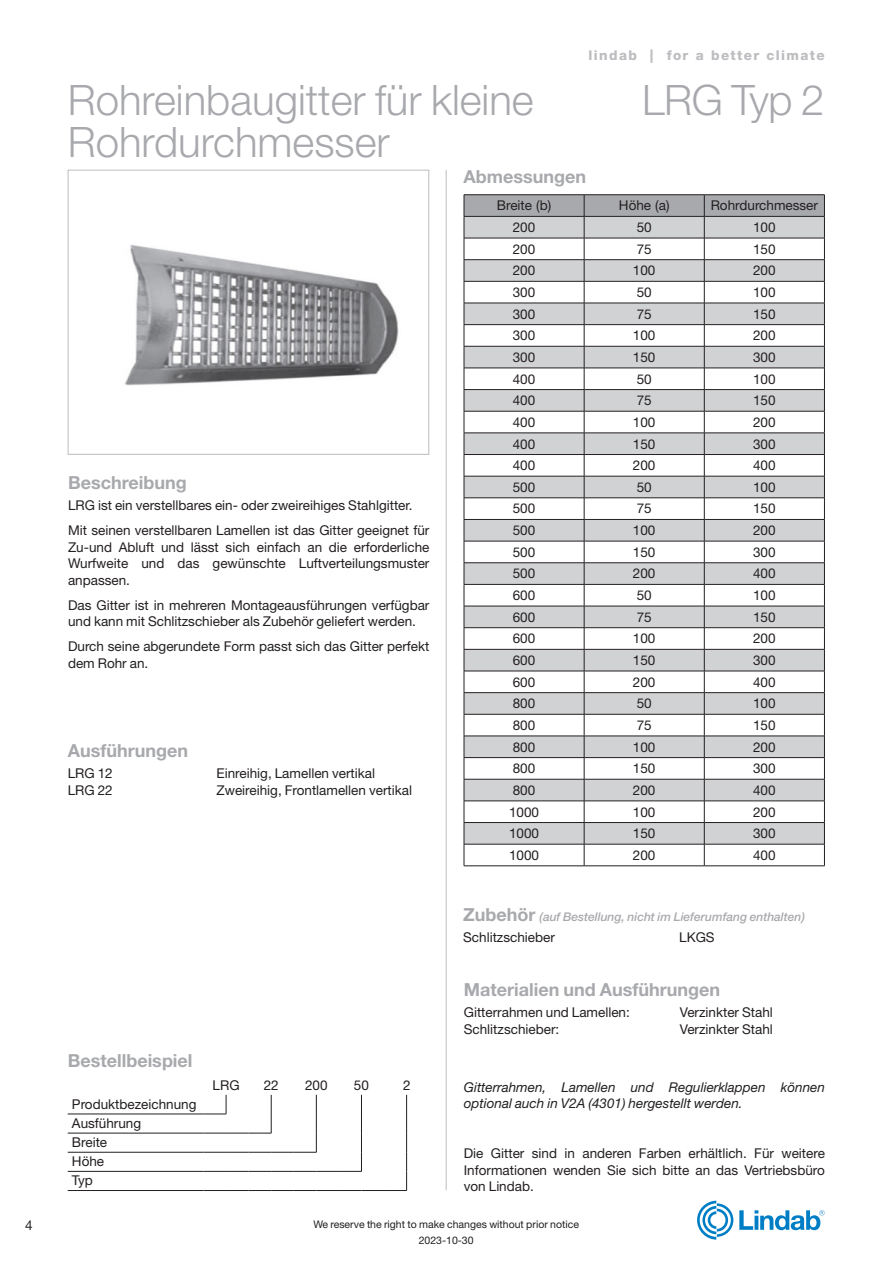
<style>
.page{position:relative;width:893px;height:1263px;background:#fff}
.page>*{position:absolute;margin:0;border:0;box-sizing:border-box;transform-origin:0 0}
.Heading1{font:300 42px/42px "Helvetica Neue LT Pro";color:#a8a9ad}
.Product_code{font:300 42px "Helvetica Neue LT Pro";letter-spacing:-.01em;color:#a8a9ad}
.t1{font:700 18px "Helvetica Neue LT Pro";color:#a8a9ad}
.Text{font:13.5px/16.5px "Helvetica Neue LT Pro";color:#231f20;text-align:justify}
.Text-2{font:italic 13.5px/16.5px "Helvetica Neue LT Pro";color:#231f20}
.Lindab_tag_-_grey_R{font:800 13.5px "Helvetica Neue LT Pro";letter-spacing:.1em;color:#bcbdc0}
.CellText_C9{font:13.5px "Helvetica Neue LT Pro";color:#231f20}
.t2{font:italic 500 12px "Helvetica Neue LT Pro";color:#a8a9ad}
.t3{font:10.5px "Helvetica Neue LT Pro";color:#231f20}
.s1{font-weight:700;font-style:normal;font-size:18px}
</style>
<div class="page">
<svg style="left:739px;top:1210px;width:86px;height:20px"></svg>
<svg style="left:697px;top:1201px;width:36px;height:38px"></svg>
<hr style="left:446px;top:170px;width:1px;height:1020px;background:#bcbdc0">
<img style="left:124px;top:244px;width:275px;height:142px">
<div style="left:68px;top:170px;width:361px;height:285px;border:1px solid #bcbdc0"></div>
<hr style="left:68px;top:1114px;width:136px;height:1px;background:#231f20">
<hr style="left:68px;top:1133px;width:136px;height:1px;background:#231f20">
<hr style="left:68px;top:1152px;width:136px;height:1px;background:#231f20">
<hr style="left:68px;top:1171px;width:136px;height:1px;background:#231f20">
<hr style="left:68px;top:1190px;width:136px;height:1px;background:#231f20">
<svg style="left:204px;top:1095px;width:203px;height:96px"></svg>
<hr style="left:464px;top:194px;width:120px;height:1px;background:#231f20">
<hr style="left:584px;top:194px;width:120px;height:1px;background:#231f20">
<hr style="left:704px;top:194px;width:121px;height:1px;background:#231f20">
<svg style="left:464px;top:195px;width:361px;height:670px"></svg>
<hr style="left:464px;top:865px;width:120px;height:1px;background:#231f20">
<hr style="left:584px;top:865px;width:120px;height:1px;background:#231f20">
<hr style="left:704px;top:865px;width:121px;height:1px;background:#231f20">
<p class="Text" style="left:25px;top:1216px;width:9px">4</p>
<p class="Lindab_tag_-_grey_R" style="left:589px;top:48px;width:238px">lindab | for a better climate</p>
<p class="Heading1" style="left:68px;top:78px;width:467px">Rohreinbaugitter für kleine<br>Rohrdurchmesser</p>
<p class="Product_code" style="left:642px;top:74px;width:184px">LRG Typ 2</p>
<p class="t1" style="left:68px;top:471px;width:120px">Beschreibung</p>
<p class="Text" style="left:68px;top:497px;width:346px">LRG ist ein verstellbares ein- oder zweireihiges Stahlgitter.</p>
<p class="Text" style="left:68px;top:522px;width:363px">Mit seinen verstellbaren Lamellen ist das Gitter geeignet für Zu-und Abluft und lässt sich einfach an die erforderliche Wurfweite und das gewünschte Luftverteilungsmuster anpassen.</p>
<p class="Text" style="left:68px;top:596px;width:363px">Das Gitter ist in mehreren Montageausführungen verfügbar und kann mit Schlitzschieber als Zubehör geliefert werden.</p>
<p class="Text" style="left:68px;top:638px;width:363px">Durch seine abgerundete Form passt sich das Gitter perfekt dem Rohr an.</p>
<p class="t1" style="left:68px;top:739px;width:122px">Ausführungen</p>
<p class="Text" style="left:68px;top:765px;width:47px">LRG 12</p>
<p class="Text" style="left:217px;top:765px;width:160px">Einreihig, Lamellen vertikal</p>
<p class="Text" style="left:68px;top:781px;width:47px">LRG 22</p>
<p class="Text" style="left:217px;top:781px;width:197px">Zweireihig, Frontlamellen vertikal</p>
<p class="t1" style="left:68px;top:1049px;width:126px">Bestellbeispiel</p>
<p class="Text" style="left:72px;top:1095px;width:126px">Produktbezeichnung</p>
<p class="Text" style="left:72px;top:1114px;width:71px">Ausführung</p>
<p class="Text" style="left:72px;top:1133px;width:37px">Breite</p>
<p class="Text" style="left:72px;top:1153px;width:34px">Höhe</p>
<p class="Text" style="left:72px;top:1172px;width:23px">Typ</p>
<p class="CellText_C9" style="left:213px;top:1076px;width:28px">LRG</p>
<p class="CellText_C9" style="left:264px;top:1076px;width:17px">22</p>
<p class="CellText_C9" style="left:305px;top:1076px;width:24px">200</p>
<p class="CellText_C9" style="left:354px;top:1076px;width:17px">50</p>
<p class="CellText_C9" style="left:403px;top:1076px;width:9px">2</p>
<p class="t1" style="left:463px;top:165px;width:124px">Abmessungen</p>
<p class="Text" style="left:497px;top:197px;width:56px">Breite (b)</p>
<p class="Text" style="left:619px;top:197px;width:52px">Höhe (a)</p>
<p class="Text" style="left:711px;top:197px;width:109px">Rohrdurchmesser</p>
<p class="Text" style="left:513px;top:219px;width:24px">200</p>
<p class="Text" style="left:637px;top:219px;width:17px">50</p>
<p class="Text" style="left:753px;top:219px;width:24px">100</p>
<p class="Text" style="left:513px;top:240px;width:24px">200</p>
<p class="Text" style="left:637px;top:240px;width:17px">75</p>
<p class="Text" style="left:753px;top:240px;width:24px">150</p>
<p class="Text" style="left:513px;top:262px;width:24px">200</p>
<p class="Text" style="left:633px;top:262px;width:24px">100</p>
<p class="Text" style="left:753px;top:262px;width:24px">200</p>
<p class="Text" style="left:513px;top:284px;width:24px">300</p>
<p class="Text" style="left:637px;top:284px;width:17px">50</p>
<p class="Text" style="left:753px;top:284px;width:24px">100</p>
<p class="Text" style="left:513px;top:305px;width:24px">300</p>
<p class="Text" style="left:637px;top:305px;width:17px">75</p>
<p class="Text" style="left:753px;top:305px;width:24px">150</p>
<p class="Text" style="left:513px;top:327px;width:24px">300</p>
<p class="Text" style="left:633px;top:327px;width:24px">100</p>
<p class="Text" style="left:753px;top:327px;width:24px">200</p>
<p class="Text" style="left:513px;top:349px;width:24px">300</p>
<p class="Text" style="left:633px;top:349px;width:24px">150</p>
<p class="Text" style="left:753px;top:349px;width:24px">300</p>
<p class="Text" style="left:513px;top:370px;width:24px">400</p>
<p class="Text" style="left:637px;top:370px;width:17px">50</p>
<p class="Text" style="left:753px;top:370px;width:24px">100</p>
<p class="Text" style="left:513px;top:392px;width:24px">400</p>
<p class="Text" style="left:637px;top:392px;width:17px">75</p>
<p class="Text" style="left:753px;top:392px;width:24px">150</p>
<p class="Text" style="left:513px;top:413px;width:24px">400</p>
<p class="Text" style="left:633px;top:413px;width:24px">100</p>
<p class="Text" style="left:753px;top:413px;width:24px">200</p>
<p class="Text" style="left:513px;top:435px;width:24px">400</p>
<p class="Text" style="left:633px;top:435px;width:24px">150</p>
<p class="Text" style="left:753px;top:435px;width:24px">300</p>
<p class="Text" style="left:513px;top:457px;width:24px">400</p>
<p class="Text" style="left:633px;top:457px;width:24px">200</p>
<p class="Text" style="left:753px;top:457px;width:24px">400</p>
<p class="Text" style="left:513px;top:478px;width:24px">500</p>
<p class="Text" style="left:637px;top:478px;width:17px">50</p>
<p class="Text" style="left:753px;top:478px;width:24px">100</p>
<p class="Text" style="left:513px;top:500px;width:24px">500</p>
<p class="Text" style="left:637px;top:500px;width:17px">75</p>
<p class="Text" style="left:753px;top:500px;width:24px">150</p>
<p class="Text" style="left:513px;top:522px;width:24px">500</p>
<p class="Text" style="left:633px;top:522px;width:24px">100</p>
<p class="Text" style="left:753px;top:522px;width:24px">200</p>
<p class="Text" style="left:513px;top:543px;width:24px">500</p>
<p class="Text" style="left:633px;top:543px;width:24px">150</p>
<p class="Text" style="left:753px;top:543px;width:24px">300</p>
<p class="Text" style="left:513px;top:565px;width:24px">500</p>
<p class="Text" style="left:633px;top:565px;width:24px">200</p>
<p class="Text" style="left:753px;top:565px;width:24px">400</p>
<p class="Text" style="left:513px;top:587px;width:24px">600</p>
<p class="Text" style="left:637px;top:587px;width:17px">50</p>
<p class="Text" style="left:753px;top:587px;width:24px">100</p>
<p class="Text" style="left:513px;top:608px;width:24px">600</p>
<p class="Text" style="left:637px;top:608px;width:17px">75</p>
<p class="Text" style="left:753px;top:608px;width:24px">150</p>
<p class="Text" style="left:513px;top:630px;width:24px">600</p>
<p class="Text" style="left:633px;top:630px;width:24px">100</p>
<p class="Text" style="left:753px;top:630px;width:24px">200</p>
<p class="Text" style="left:513px;top:652px;width:24px">600</p>
<p class="Text" style="left:633px;top:652px;width:24px">150</p>
<p class="Text" style="left:753px;top:652px;width:24px">300</p>
<p class="Text" style="left:513px;top:673px;width:24px">600</p>
<p class="Text" style="left:633px;top:673px;width:24px">200</p>
<p class="Text" style="left:753px;top:673px;width:24px">400</p>
<p class="Text" style="left:513px;top:695px;width:24px">800</p>
<p class="Text" style="left:637px;top:695px;width:17px">50</p>
<p class="Text" style="left:753px;top:695px;width:24px">100</p>
<p class="Text" style="left:513px;top:716px;width:24px">800</p>
<p class="Text" style="left:637px;top:716px;width:17px">75</p>
<p class="Text" style="left:753px;top:716px;width:24px">150</p>
<p class="Text" style="left:513px;top:738px;width:24px">800</p>
<p class="Text" style="left:633px;top:738px;width:24px">100</p>
<p class="Text" style="left:753px;top:738px;width:24px">200</p>
<p class="Text" style="left:513px;top:760px;width:24px">800</p>
<p class="Text" style="left:633px;top:760px;width:24px">150</p>
<p class="Text" style="left:753px;top:760px;width:24px">300</p>
<p class="Text" style="left:513px;top:781px;width:24px">800</p>
<p class="Text" style="left:633px;top:781px;width:24px">200</p>
<p class="Text" style="left:753px;top:781px;width:24px">400</p>
<p class="Text" style="left:509px;top:803px;width:32px">1000</p>
<p class="Text" style="left:633px;top:803px;width:24px">100</p>
<p class="Text" style="left:753px;top:803px;width:24px">200</p>
<p class="Text" style="left:509px;top:825px;width:32px">1000</p>
<p class="Text" style="left:633px;top:825px;width:24px">150</p>
<p class="Text" style="left:753px;top:825px;width:24px">300</p>
<p class="Text" style="left:509px;top:846px;width:32px">1000</p>
<p class="Text" style="left:633px;top:846px;width:24px">200</p>
<p class="Text" style="left:753px;top:846px;width:24px">400</p>
<p class="t2" style="left:463px;top:909px;width:343px"><span class="s1">Zubehör</span> (auf Bestellung, nicht im Lieferumfang enthalten)</p>
<p class="Text" style="left:463px;top:928px;width:93px">Schlitzschieber</p>
<p class="Text" style="left:679px;top:928px;width:37px">LKGS</p>
<p class="t1" style="left:464px;top:978px;width:258px">Materialien und Ausführungen</p>
<p class="Text" style="left:464px;top:1004px;width:168px">Gitterrahmen und Lamellen:</p>
<p class="Text" style="left:680px;top:1004px;width:94px">Verzinkter Stahl</p>
<p class="Text" style="left:464px;top:1020px;width:97px">Schlitzschieber:</p>
<p class="Text" style="left:680px;top:1020px;width:94px">Verzinkter Stahl</p>
<p class="Text-2" style="left:464px;top:1078px;width:363px">Gitterrahmen, Lamellen und Regulierklappen können optional auch in V2A (4301) hergestellt werden.</p>
<p class="Text" style="left:464px;top:1145px;width:363px">Die Gitter sind in anderen Farben erhältlich. Für weitere Informationen wenden Sie sich bitte an das Vertriebsbüro von Lindab.</p>
<p class="t3" style="left:313px;top:1217px;width:267px">We reserve the right to make changes without prior notice</p>
<p class="t3" style="left:419px;top:1234px;width:56px">2023-10-30</p>
</div>
